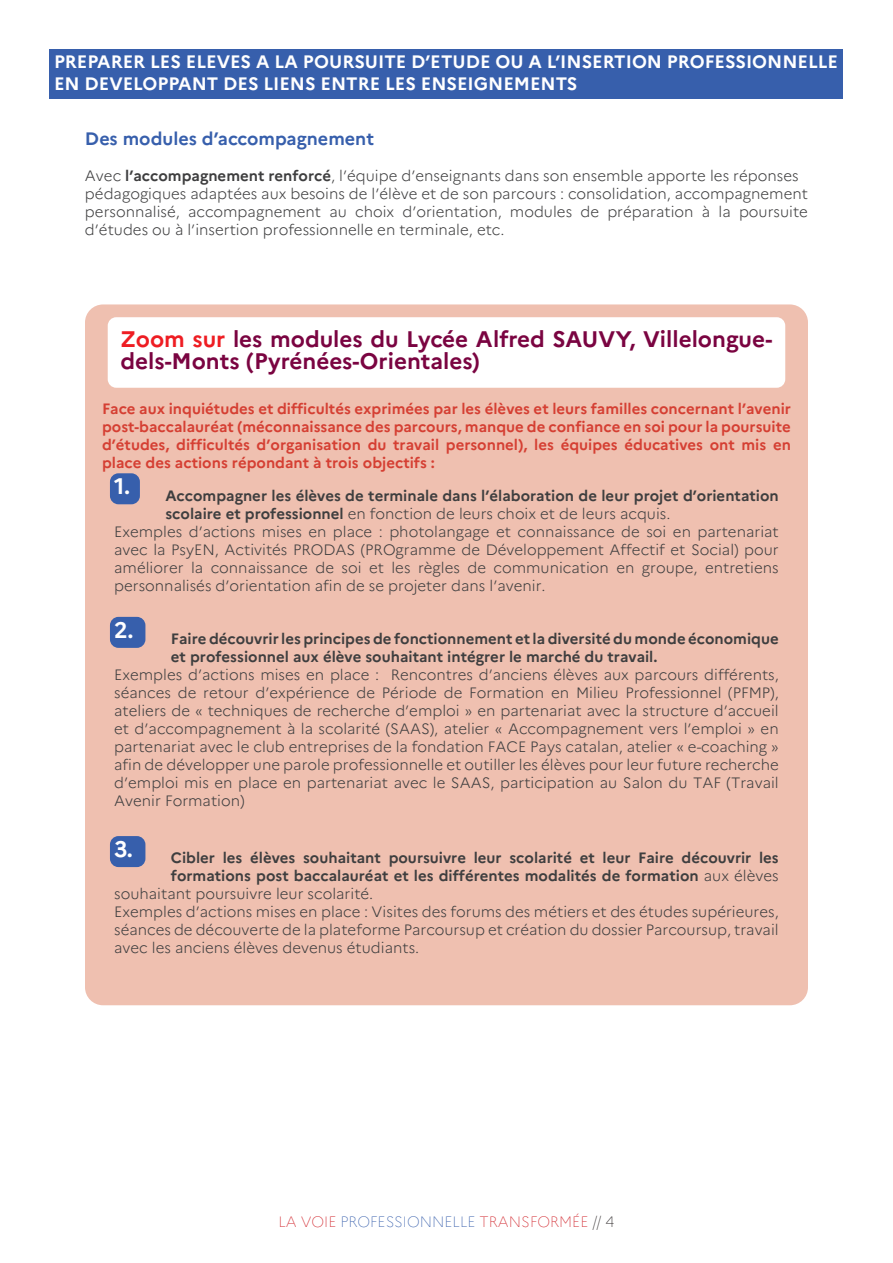
<style>
.page{position:relative;width:893px;height:1263px;background:#fff}
.page>*{position:absolute;margin:0;border:0;box-sizing:border-box;transform-origin:0 0}
.zoom_sur{font:700 22.5px/22.5px "Marianne";color:#7a0441}
.zoom_item{font:700 22.5px "Marianne";color:#fff}
._04_TITRE_NIVEAU_2_c{font:700 18px/22.5px "Marianne";color:#fff}
._04_TITRE_NIVEAU_2{font:700 18px "Marianne";color:#375fac}
.txt_oKm_justifié{font:300 15px/18px "Marianne";color:#3e3e3f;text-align:justify}
.txt_oKm_justifié-2{font:700 15px/18px "Marianne";color:#3e3e3f}
.txt_oKm_justifié-3{font:700 15px/18px "Marianne";color:#d53f33;text-align:justify}
.t1{font:100 15px "Marianne";color:#d1232a}
.s1{font-weight:700}
.s2{color:#ee1d23}
.s3{font-weight:300}
.s4{color:#375fac}
.s5{color:#231f20}
</style>
<div class="page">
<div style="left:85px;top:304px;width:723px;height:701px;background:#efc0b0;border-radius:18px"></div>
<div style="left:108px;top:317px;width:677px;height:71px;background:#fff;border-radius:9px"></div>
<div style="left:110px;top:473px;width:30px;height:31px;background:#375fac;border-radius:9px"></div>
<div style="left:110px;top:617px;width:35px;height:31px;background:#375fac;border-radius:9px"></div>
<div style="left:110px;top:836px;width:35px;height:31px;background:#375fac;border-radius:9px"></div>
<div style="left:50px;top:50px;width:793px;height:49px;background:#375fac"></div>
<p class="_04_TITRE_NIVEAU_2_c" style="left:54px;top:50px;width:786px">PREPARER LES ELEVES A LA POURSUITE D’ETUDE OU A L’INSERTION PROFESSIONNELLE<br>EN DEVELOPPANT DES LIENS ENTRE LES ENSEIGNEMENTS</p>
<p class="_04_TITRE_NIVEAU_2" style="left:85px;top:127px;width:291px">Des modules d’accompagnement</p>
<p class="txt_oKm_justifié" style="left:85px;top:167px;width:715px">Avec <span class="s1">l’accompagnement renforcé</span>, l’équipe d’enseignants dans son ensemble apporte les réponses</p>
<p class="txt_oKm_justifié" style="left:85px;top:185px;width:724px">pédagogiques adaptées aux besoins de l’élève et de son parcours : consolidation, accompagnement personnalisé, accompagnement au choix d’orientation, modules de préparation à la poursuite d’études ou à l’insertion professionnelle en terminale, etc.</p>
<p class="zoom_sur" style="left:120px;top:328px;width:654px"><span class="s2">Zoom sur</span> les modules du Lycée Alfred SAUVY, Villelongue&shy;dels-Monts (Pyrénées-Orientales)</p>
<p class="txt_oKm_justifié-3" style="left:102px;top:400px;width:690px">Face aux inquiétudes et difficultés exprimées par les élèves et leurs familles concernant l’avenir post-baccalauréat (méconnaissance des parcours, manque de confiance en soi pour la poursuite d’études, difficultés d’organisation du travail personnel), les équipes éducatives ont mis en place des actions répondant à trois objectifs :</p>
<p class="zoom_item" style="left:114px;top:473px;width:18px">1.</p>
<p class="txt_oKm_justifié-2" style="left:165px;top:486px;width:615px">Accompagner les élèves de terminale dans l’élaboration de leur projet d’orientation scolaire et professionnel <span class="s3">en fonction de leurs choix et de leurs acquis.</span></p>
<p class="txt_oKm_justifié" style="left:114px;top:522px;width:666px">Exemples d’actions mises en place : photolangage et connaissance de soi en partenariat avec la PsyEN, Activités PRODAS (PROgramme de Développement Affectif et Social) pour améliorer la connaissance de soi et les règles de communication en groupe, entretiens personnalisés d’orientation afin de se projeter dans l’avenir.</p>
<p class="zoom_item" style="left:114px;top:616px;width:21px">2.</p>
<p class="txt_oKm_justifié-2" style="left:171px;top:630px;width:609px">Faire découvrir les principes de fonctionnement et la diversité du monde économique et professionnel aux élève souhaitant intégrer le marché du travail.</p>
<p class="txt_oKm_justifié" style="left:114px;top:666px;width:666px">Exemples d’actions mises en place : Rencontres d’anciens élèves aux parcours différents, séances de retour d’expérience de Période de Formation en Milieu Professionnel (PFMP), ateliers de « techniques de recherche d’emploi » en partenariat avec la structure d’accueil et d’accompagnement à la scolarité (SAAS), atelier « Accompagnement vers l’emploi » en partenariat avec le club entreprises de la fondation FACE Pays catalan, atelier « e-coaching » afin de développer une parole professionnelle et outiller les élèves pour leur future recherche d’emploi mis en place en partenariat avec le SAAS, participation au Salon du TAF (Travail Avenir Formation)</p>
<p class="zoom_item" style="left:114px;top:835px;width:20px">3.</p>
<p class="txt_oKm_justifié-2" style="left:171px;top:849px;width:609px">Cibler les élèves souhaitant poursuivre leur scolarité et leur Faire découvrir les</p>
<p class="txt_oKm_justifié-2" style="left:171px;top:867px;width:609px">formations post baccalauréat et les différentes modalités de formation <span class="s3">aux élèves</span></p>
<p class="txt_oKm_justifié" style="left:114px;top:885px;width:261px">souhaitant poursuivre leur scolarité.</p>
<p class="txt_oKm_justifié" style="left:114px;top:903px;width:666px">Exemples d’actions mises en place : Visites des forums des métiers et des études supérieures, séances de découverte de la plateforme Parcoursup et création du dossier Parcoursup, travail avec les anciens élèves devenus étudiants.</p>
<p class="t1" style="left:278px;top:1213px;width:337px">LA VOIE <span class="s4">PROFESSIONNELLE</span> TRANSFORMÉE <span class="s5">// 4</span></p>
</div>
